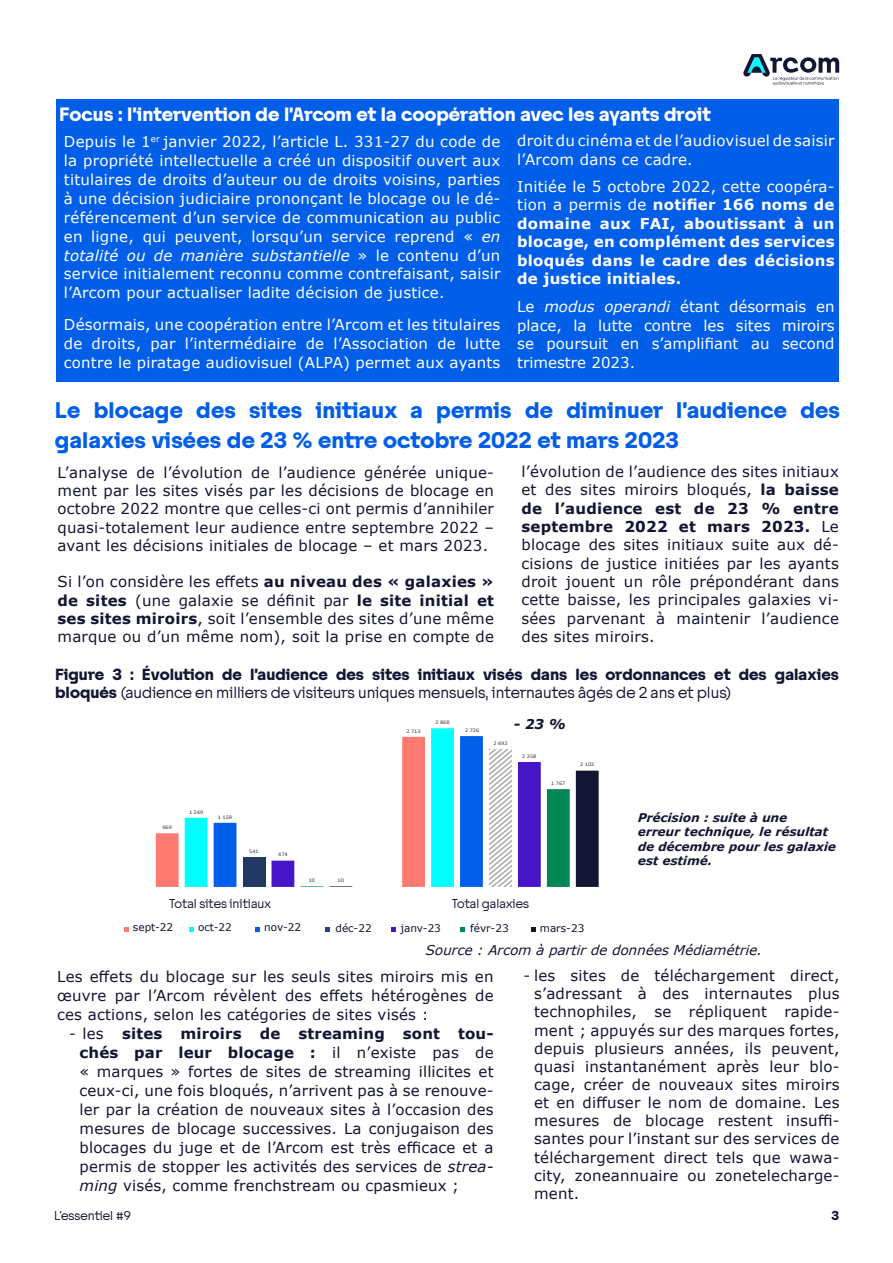
<style>
.page{position:relative;width:893px;height:1263px;background:#fff}
.page>*{position:absolute;margin:0;border:0;box-sizing:border-box;transform-origin:0 0}
.t1{font:700 21px/30px "Tosh";letter-spacing:.01em;color:#005ee8}
.t2{font:700 18px "Tosh";color:#fff}
.t3{font:15px/18.3px "Verdana";letter-spacing:.015em;color:#141433;text-align:justify}
.t4{font:15px/18.9px "Verdana";letter-spacing:.015em;color:#fff;text-align:justify}
.t5{font:700 15px/18.5px "Verdana";letter-spacing:.015em;color:#fff;text-align:justify}
.t6{font:700 15px/18px "Tosh";color:#141433}
.t7{font:italic 13.5px "Verdana";color:#141433}
.t8{font:italic 700 13.5px "Verdana";color:#141433}
.t9{font:italic 700 12px/14.4px "Verdana";color:#141433}
.t10{font:12px "Tosh";color:#141433}
.t11{font:700 12px "Tosh";color:#141433}
.t12{font:10.5px "Verdana";color:#141433}
.t13{font:5.55px "Calibri";color:#404040;scale:1.15 1}
.s1{font-style:italic}
.s2{font-weight:400}
.s3{font-weight:700}
</style>
<div class="page">
<div style="left:56px;top:99px;width:783px;height:283px;background:#005ee8"></div>
<svg style="left:743px;top:54px;width:96px;height:31px"></svg>
<svg style="left:156px;top:728px;width:443px;height:159px"></svg>
<svg style="left:190px;top:927px;width:4px;height:4px"></svg>
<svg style="left:125px;top:927px;width:4px;height:4px"></svg>
<svg style="left:256px;top:927px;width:4px;height:4px"></svg>
<svg style="left:391px;top:927px;width:4px;height:4px"></svg>
<svg style="left:326px;top:927px;width:4px;height:4px"></svg>
<svg style="left:461px;top:927px;width:4px;height:4px"></svg>
<svg style="left:531px;top:927px;width:4px;height:4px"></svg>
<p class="t2" style="left:59px;top:101px;width:653px">Focus : l’intervention de l’Arcom et la coopération avec les ayants droit</p>
<p class="t4" style="left:64px;top:132px;width:438px">Depuis le 1<sup>er</sup> janvier 2022, l’article L. 331-27 du code de la propriété intellectuelle a créé un dispositif ouvert aux titulaires de droits d’auteur ou de droits voisins, parties à une décision judiciaire prononçant le blocage ou le dé&shy;référencement d’un service de communication au public en ligne, qui peuvent, lorsqu’un service reprend « <span class="s1">en totalité ou de manière substantielle</span> » le contenu d’un service initialement reconnu comme contrefaisant, saisir l’Arcom pour actualiser ladite décision de justice.</p>
<p class="t4" style="left:64px;top:315px;width:438px">Désormais, une coopération entre l’Arcom et les titulaires de droits, par l’intermédiaire de l’Association de lutte contre le piratage audiovisuel (ALPA) permet aux ayants</p>
<p class="t4" style="left:517px;top:132px;width:319px;line-height:18.5px">droit du cinéma et de l’audiovisuel de saisir l’Arcom dans ce cadre.</p>
<p class="t5" style="left:517px;top:177px;width:319px"><span class="s2">Initiée le 5 octobre 2022, cette coopéra&shy;tion a permis de</span> notifier 166 noms de domaine aux FAI, aboutissant à un blocage, en complément des services bloqués dans le cadre des décisions de justice initiales.</p>
<p class="t4" style="left:517px;top:297px;width:319px;line-height:18.5px">Le <span class="s1">modus operandi</span> étant désormais en place, la lutte contre les sites miroirs se poursuit en s’amplifiant au second trimestre 2023.</p>
<p class="t1" style="left:55px;top:395px;width:786px">Le blocage des sites initiaux a permis de diminuer l’audience des galaxies visées de 23 % entre octobre 2022 et mars 2023</p>
<p class="t3" style="left:521px;top:462px;width:319px">l’évolution de l’audience des sites initiaux et des sites miroirs bloqués, <span class="s3">la baisse de l’audience est de 23 % entre septembre 2022 et mars 2023.</span> Le blocage des sites initiaux suite aux dé&shy;cisions de justice initiées par les ayants droit jouent un rôle prépondérant dans cette baisse, les principales galaxies vi&shy;sées parvenant à maintenir l’audience des sites miroirs.</p>
<p class="t6" style="left:55px;top:665px;width:785px">Figure 3 : Évolution de l’audience des sites initiaux visés dans les ordonnances et des galaxies bloqués <span class="s2">(audience en milliers de visiteurs uniques mensuels, internautes âgés de 2 ans et plus)</span></p>
<p class="t3" style="left:58px;top:463px;width:438px">L’analyse de l’évolution de l’audience générée unique&shy;ment par les sites visés par les décisions de blocage en octobre 2022 montre que celles-ci ont permis d’annihiler quasi-totalement leur audience entre septembre 2022 – avant les décisions initiales de blocage – et mars 2023.</p>
<p class="t3" style="left:58px;top:573px;width:438px">Si l’on considère les effets <span class="s3">au niveau des « galaxies » de sites</span> (une galaxie se définit par <span class="s3">le site initial et ses sites miroirs</span>, soit l’ensemble des sites d’une même marque ou d’un même nom), soit la prise en compte de</p>
<p class="t13" style="left:162px;top:823px;width:10px">969</p>
<p class="t13" style="left:189px;top:808px;width:14px">1 249</p>
<p class="t13" style="left:218px;top:813px;width:14px">1 159</p>
<p class="t13" style="left:249px;top:847px;width:10px">541</p>
<p class="t13" style="left:278px;top:851px;width:10px">474</p>
<p class="t13" style="left:309px;top:876px;width:7px">10</p>
<p class="t13" style="left:338px;top:876px;width:7px">10</p>
<p class="t13" style="left:406px;top:727px;width:14px">2 713</p>
<p class="t13" style="left:435px;top:718px;width:14px">2 868</p>
<p class="t13" style="left:465px;top:726px;width:14px">2 726</p>
<p class="t8" style="left:514px;top:714px;width:54px">- 23 %</p>
<p class="t13" style="left:493px;top:739px;width:14px">2 492</p>
<p class="t13" style="left:522px;top:752px;width:14px">2 258</p>
<p class="t13" style="left:551px;top:779px;width:14px">1 767</p>
<p class="t13" style="left:580px;top:761px;width:14px">2 102</p>
<p class="t9" style="left:638px;top:810px;width:200px">Précision : suite à une<br>erreur technique, le résultat de décembre pour les galaxie est estimé.</p>
<p class="t10" style="left:169px;top:895px;width:103px">Total sites initiaux</p>
<p class="t10" style="left:452px;top:895px;width:79px">Total galaxies</p>
<p class="t12" style="left:133px;top:920px;width:42px">sept-22</p>
<p class="t12" style="left:198px;top:920px;width:35px">oct-22</p>
<p class="t12" style="left:264px;top:920px;width:39px">nov-22</p>
<p class="t12" style="left:335px;top:921px;width:38px">déc-22</p>
<p class="t12" style="left:401px;top:921px;width:42px">janv-23</p>
<p class="t12" style="left:470px;top:921px;width:40px">févr-23</p>
<p class="t12" style="left:540px;top:921px;width:46px">mars-23</p>
<p class="t3" style="left:57px;top:967px;width:438px;line-height:18.9px">Les effets du blocage sur les seuls sites miroirs mis en œuvre par l’Arcom révèlent des effets hétérogènes de ces actions, selon les catégories de sites visés :</p>
<p class="t3" style="left:80px;top:1024px;width:416px;line-height:18.9px;text-indent:-10px">- les <span class="s3">sites miroirs de streaming sont tou&shy;chés par leur blocage :</span> il n’existe pas de « marques » fortes de sites de streaming illicites et ceux-ci, une fois bloqués, n’arrivent pas à se renouve&shy;ler par la création de nouveaux sites à l’occasion des mesures de blocage successives. La conjugaison des blocages du juge et de l’Arcom est très efficace et a permis de stopper les activités des services de <span class="s1">strea&shy;ming</span> visés, comme frenchstream ou cpasmieux ;</p>
<p class="t7" style="left:426px;top:940px;width:339px">Source : Arcom à partir de données Médiamétrie.</p>
<p class="t3" style="left:534px;top:966px;width:307px;text-indent:-10px">- les sites de téléchargement direct, s’adressant à des internautes plus technophiles, se répliquent rapide&shy;ment ; appuyés sur des marques fortes, depuis plusieurs années, ils peuvent, quasi instantanément après leur blo&shy;cage, créer de nouveaux sites miroirs et en diffuser le nom de domaine. Les mesures de blocage restent insuffi&shy;santes pour l’instant sur des services de téléchargement direct tels que wawa&shy;city, zoneannuaire ou zonetelecharge&shy;ment.</p>
<p class="t10" style="left:54px;top:1208px;width:79px">L’essentiel #9</p>
<p class="t11" style="left:831px;top:1207px;width:9px">3</p>
</div>
